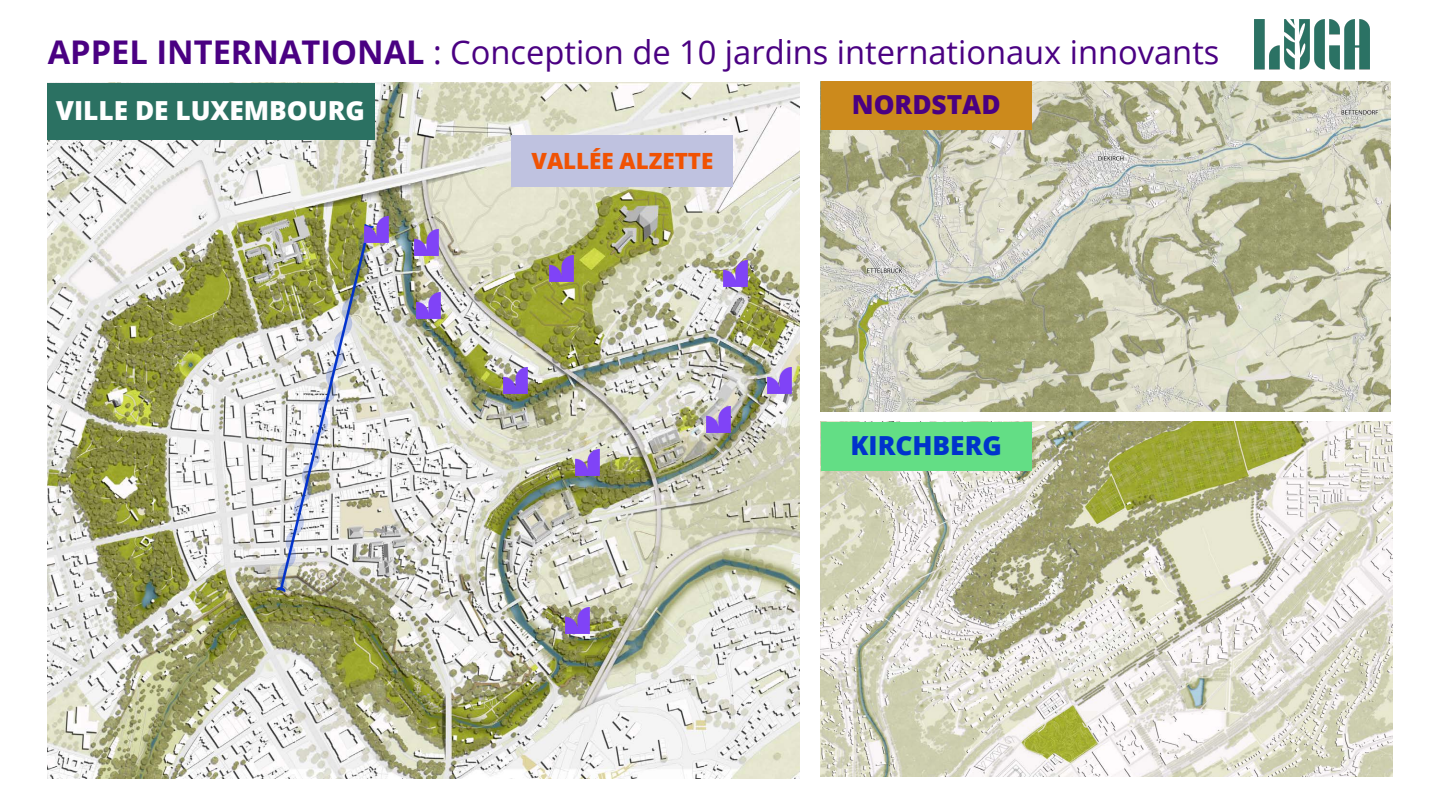
<style>
.page{position:relative;width:1440px;height:810px;background:#fff}
.page>*{position:absolute;margin:0;border:0;box-sizing:border-box;transform-origin:0 0}
.t1{font:32.7px "Open Sans";color:#4a0082}
.t2{font:800 26.3px "Open Sans";color:#fff}
.t3{font:800 26.3px "Open Sans";color:#03c}
.t4{font:800 26.3px "Open Sans";color:#4a0082}
.t5{font:800 22.4px "Open Sans";color:#f05203}
.s1{font-weight:700}
</style>
<div class="page">
<img style="left:821px;top:81px;width:569px;height:330px">
<div style="left:821px;top:81px;width:211px;height:49px;background:#cc8a1c"></div>
<img style="left:821px;top:422px;width:571px;height:355px">
<div style="left:821px;top:422px;width:211px;height:49px;background:#63de85"></div>
<img style="left:48px;top:83px;width:751px;height:696px">
<div style="left:47px;top:83px;width:328px;height:56px;background:#2b7162"></div>
<img style="left:142px;top:225px;width:366px;height:367px">
<img style="left:504px;top:367px;width:24px;height:27px">
<img style="left:365px;top:217px;width:24px;height:26px">
<img style="left:415px;top:230px;width:24px;height:25px">
<img style="left:416px;top:293px;width:24px;height:26px">
<img style="left:549px;top:256px;width:24px;height:26px">
<img style="left:724px;top:261px;width:24px;height:26px">
<img style="left:767px;top:367px;width:24px;height:27px">
<img style="left:706px;top:406px;width:24px;height:27px">
<img style="left:576px;top:449px;width:24px;height:26px">
<img style="left:565px;top:608px;width:24px;height:26px">
<div style="left:512px;top:136px;width:221px;height:51px;background:#bfc2e0"></div>
<img style="left:1255px;top:20px;width:114px;height:50px">
<p class="t1" style="left:48px;top:29px;width:1173px"><span class="s1">APPEL INTERNATIONAL</span> : Conception de 10 jardins internationaux innovants</p>
<p class="t2" style="left:56px;top:92px;width:310px">VILLE DE LUXEMBOURG</p>
<p class="t4" style="left:852px;top:86px;width:150px">NORDSTAD</p>
<p class="t5" style="left:532px;top:145px;width:183px">VALLÉE ALZETTE</p>
<p class="t3" style="left:851px;top:427px;width:153px">KIRCHBERG</p>
</div>
